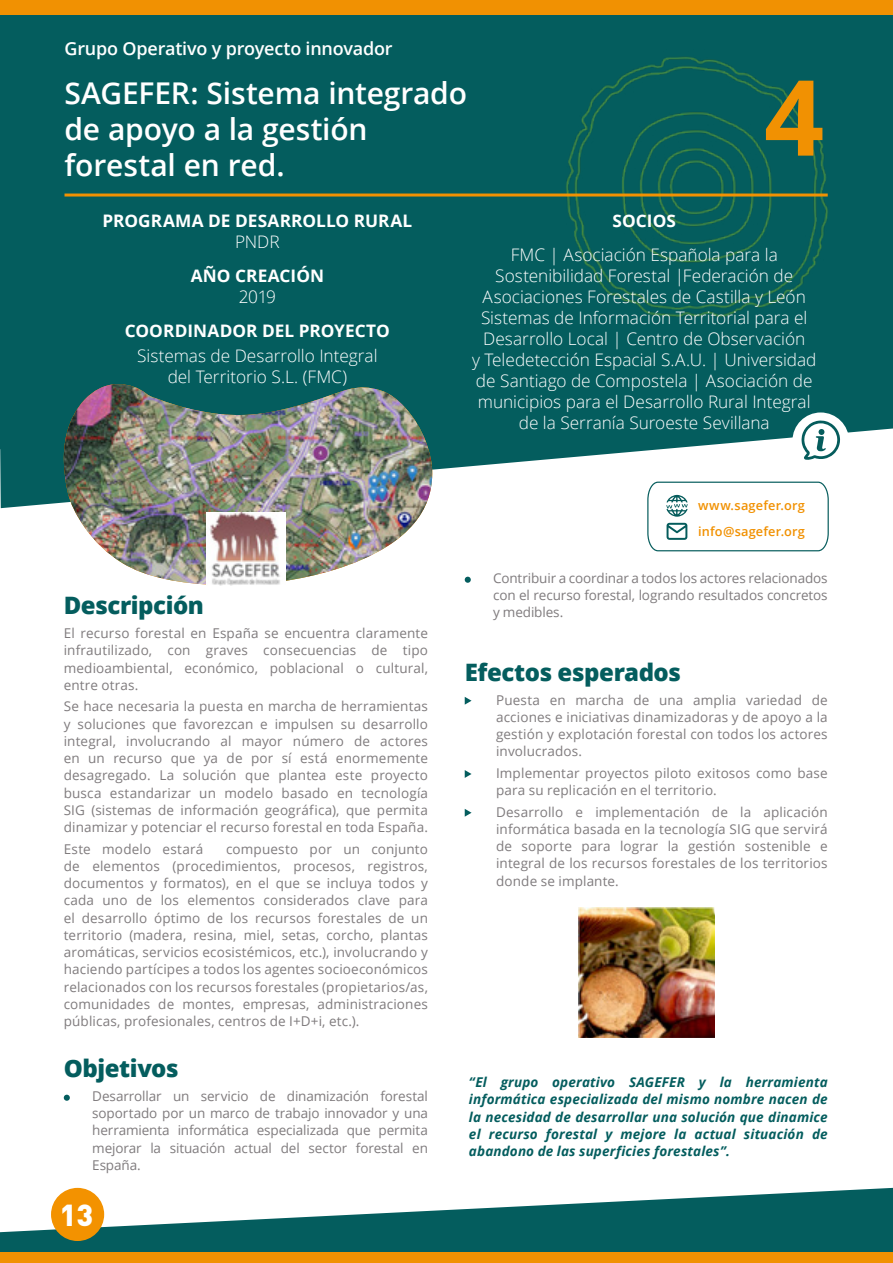
<style>
.page{position:relative;width:893px;height:1263px;background:#fff}
.page>*{position:absolute;margin:0;border:0;box-sizing:border-box;transform-origin:0 0}
.t1{font:700 105px "Open Sans";color:#f19102}
.t2{font:600 30px/36px "Open Sans";letter-spacing:-.005em;color:#fff}
.t3{font:900 30px "DIN Pro";color:#fff}
.t4{font:800 24px "Open Sans";letter-spacing:-.02em;color:#045d5e}
.t5{font:600 18px "Open Sans";letter-spacing:-.015em;color:#fff}
.t6{font:300 17.25px/21px "Open Sans";color:#fff;text-align:center}
.t7{font:700 17.25px "Open Sans";color:#fff}
.t8{font:13.5px/17.2px "Open Sans";letter-spacing:.01em;color:#7f7b7d;text-align:justify}
.t9{font:italic 700 13.5px/17.2px "Open Sans";letter-spacing:.01em;color:#045d5e;text-align:justify}
.t10{font:600 12.75px "Open Sans";letter-spacing:.015em;color:#f19102}
</style>
<div class="page">
<div style="left:0;top:15px;width:893px;height:310px;background:#045d5e"></div>
<div style="left:0;top:0;width:893px;height:15px;background:#f19102"></div>
<svg style="left:0;top:1188px;width:893px;height:64px;fill:#045d5e"></svg>
<div style="left:0;top:1252px;width:893px;height:11px;background:#f19102"></div>
<img style="left:552px;top:49px;width:290px;height:276px">
<hr style="left:65px;top:194px;width:763px;height:3px;background:#f19102">
<div style="left:51px;top:1188px;width:53px;height:53px;background:#f39200;border-radius:50%"></div>
<svg style="left:0;top:325px;width:893px;height:183px;fill:#045d5e"></svg>
<img style="left:62px;top:384px;width:370px;height:201px">
<div style="left:792px;top:412px;width:57px;height:57px;background:#fff;border-radius:50%"></div>
<svg style="left:801px;top:420px;width:39px;height:40px"></svg>
<svg style="left:465px;top:577px;width:6px;height:6px"></svg>
<svg style="left:465px;top:697px;width:7px;height:8px"></svg>
<svg style="left:465px;top:770px;width:7px;height:8px"></svg>
<svg style="left:465px;top:809px;width:7px;height:8px"></svg>
<img style="left:578px;top:907px;width:136px;height:130px">
<svg style="left:64px;top:1095px;width:6px;height:6px"></svg>
<svg style="left:647px;top:481px;width:182px;height:71px"></svg>
<img style="left:206px;top:513px;width:79px;height:72px">
<h3 class="t5" style="left:64px;top:36px;width:330px">Grupo Operativo y proyecto innovador</h3>
<h2 class="t2" style="left:64px;top:75px;width:404px">SAGEFER: Sistema integrado de apoyo a la gestión forestal en red.</h2>
<h1 class="t1" style="left:764px;top:43px;width:61px">4</h1>
<p class="t7" style="left:102px;top:209px;width:311px">PROGRAMA DE DESARROLLO RURAL</p>
<p class="t6" style="left:235px;top:231px;width:46px">PNDR</p>
<p class="t7" style="left:191px;top:264px;width:135px">AÑO CREACIÓN</p>
<p class="t6" style="left:239px;top:286px;width:39px">2019</p>
<p class="t7" style="left:125px;top:318px;width:267px">COORDINADOR DEL PROYECTO</p>
<p class="t6" style="left:137px;top:345px;width:242px">Sistemas de Desarrollo Integral del Territorio S.L. (FMC)</p>
<h3 class="t4" style="left:64px;top:587px;width:142px">Descripción</h3>
<p class="t8" style="left:64px;top:624px;width:366px">El recurso forestal en España se encuentra claramente infrautilizado, con graves consecuencias de tipo medioambiental, económico, poblacional o cultural, entre otras.</p>
<p class="t8" style="left:64px;top:697px;width:366px">Se hace necesaria la puesta en marcha de herramientas y soluciones que favorezcan e impulsen su desarrollo integral, involucrando al mayor número de actores en un recurso que ya de por sí está enormemente desagregado. La solución que plantea este proyecto busca estandarizar un modelo basado en tecnología SIG (sistemas de información geográfica), que permita dinamizar y potenciar el recurso forestal en toda España.</p>
<p class="t8" style="left:64px;top:840px;width:141px">Este modelo estará</p>
<p class="t8" style="left:64px;top:840px;width:366px;text-indent:162px">compuesto por un conjunto de elementos (procedimientos, procesos, registros, documentos y formatos), en el que se incluya todos y cada uno de los elementos considerados clave para el desarrollo óptimo de los recursos forestales de un territorio (madera, resina, miel, setas, corcho, plantas aromáticas, servicios ecosistémicos, etc.), involucrando y haciendo partícipes a todos los agentes socioeconómicos relacionados con los recursos forestales (propietarios/as, comunidades de montes, empresas, administraciones públicas, profesionales, centros de I+D+i, etc.).</p>
<h3 class="t4" style="left:64px;top:1050px;width:116px">Objetivos</h3>
<p class="t8" style="left:92px;top:1087px;width:337px">Desarrollar un servicio de dinamización forestal soportado por un marco de trabajo innovador y una herramienta informática especializada que permita mejorar la situación actual del sector forestal en España.</p>
<h2 class="t3" style="left:60px;top:1195px;width:35px">13</h2>
<p class="t7" style="left:613px;top:209px;width:65px">SOCIOS</p>
<p class="t6" style="left:472px;top:244px;width:346px">FMC | Asociación Española para la Sostenibilidad Forestal |Federación de Asociaciones Forestales de Castilla y León Sistemas de Información Territorial para el Desarrollo Local | Centro de Observación<br>y Teledetección Espacial S.A.U. | Universidad de Santiago de Compostela | Asociación de municipios para el Desarrollo Rural Integral de la Serranía Suroeste Sevillana</p>
<p class="t10" style="left:698px;top:496px;width:108px">www.sagefer.org</p>
<p class="t10" style="left:698px;top:523px;width:108px">info@sagefer.org</p>
<p class="t8" style="left:493px;top:569px;width:336px">Contribuir a coordinar a todos los actores relacionados con el recurso forestal, logrando resultados concretos y medibles.</p>
<h3 class="t4" style="left:465px;top:654px;width:218px">Efectos esperados</h3>
<p class="t8" style="left:496px;top:691px;width:333px">Puesta en marcha de una amplia variedad de acciones e iniciativas dinamizadoras y de apoyo a la gestión y explotación forestal con todos los actores involucrados.</p>
<p class="t8" style="left:496px;top:764px;width:333px">Implementar proyectos piloto exitosos como base para su replicación en el territorio.</p>
<p class="t8" style="left:496px;top:803px;width:333px">Desarrollo e implementación de la aplicación informática basada en la tecnología SIG que servirá de soporte para lograr la gestión sostenible e integral de los recursos forestales de los territorios donde se implante.</p>
<p class="t9" style="left:469px;top:1073px;width:360px">“El grupo operativo SAGEFER y la herramienta informática especializada del mismo nombre nacen de la necesidad de desarrollar una solución que dinamice el recurso forestal y mejore la actual situación de abandono de las superficies forestales”.</p>
</div>
